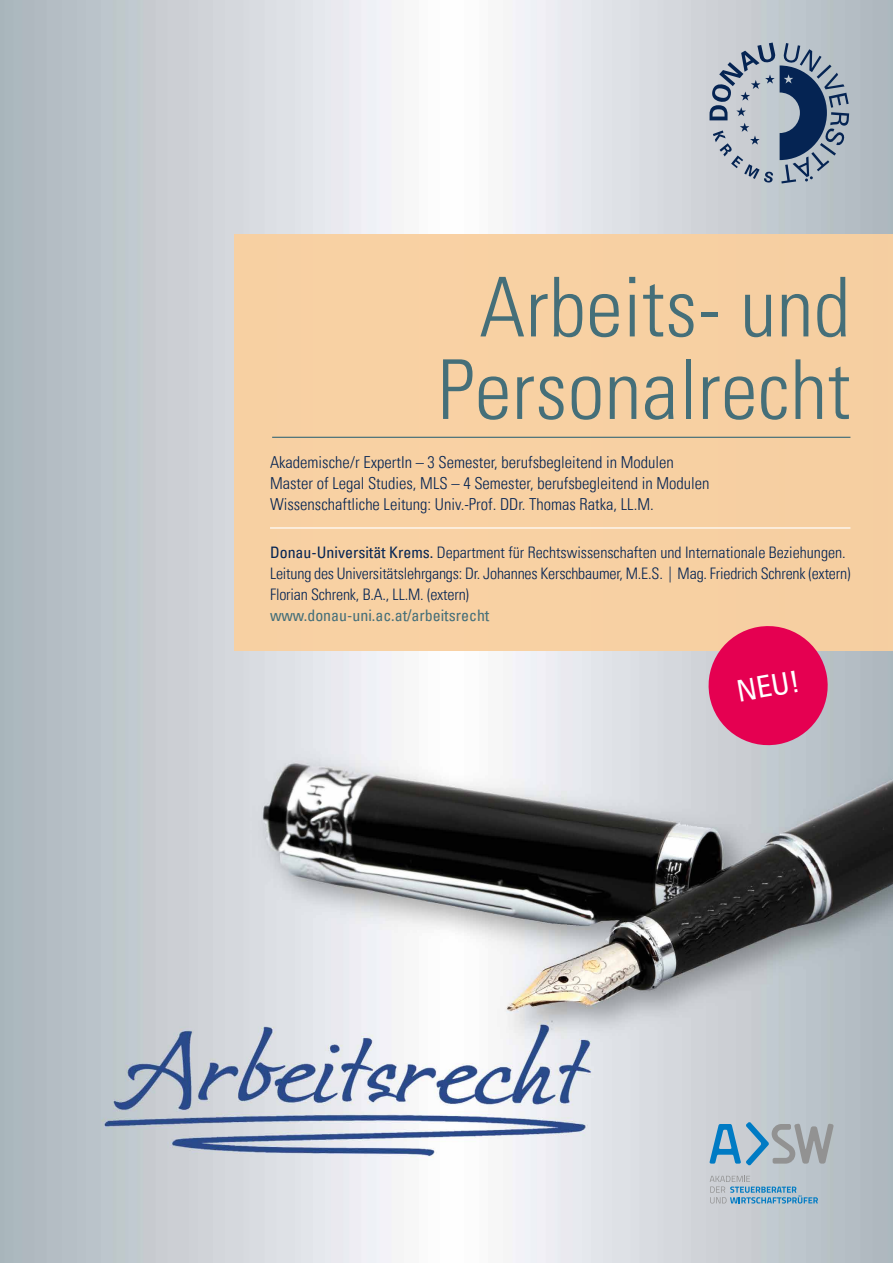
<style>
.page{position:relative;width:893px;height:1263px;background:#fff}
.page>*{position:absolute;margin:0;border:0;box-sizing:border-box;transform-origin:0 0}
.t1{font:300 condensed 82.5px/82.5px "Univers";letter-spacing:.005em;color:#456f79;text-align:center}
.t2{font:condensed 30px "Univers LT Pro";color:#fff}
.t3{font:300 condensed 16.5px/21px "Univers LT Pro";color:#052453}
.t4{font:300 condensed 15.9px/21px "Univers LT Pro";letter-spacing:-.01em;color:#052453}
.t5{font:condensed 15.9px "Univers LT Pro";color:#456f79}
.s1{font-weight:400}
</style>
<div class="page">
<img style="left:0;top:0;width:893px;height:1263px">
<div style="left:234px;top:234px;width:659px;height:417px;background:#f9d0a0"></div>
<svg style="left:709px;top:43px;width:140px;height:140px;background:#919eae"></svg>
<hr style="left:272px;top:437px;width:578px;height:1px;background:#456f79">
<hr style="left:270px;top:527px;width:580px;height:2px;background:#fff">
<svg style="left:704px;top:626px;width:128px;height:124px;background:#df3c72"></svg>
<svg style="left:710px;top:1176px;width:108px;height:27px;background:#a2baca"></svg>
<svg style="left:709px;top:1122px;width:125px;height:43px;background:#98b0bf"></svg>
<h1 class="t1" style="left:438px;top:265px;width:414px">Arbeits- und<br>Personalrecht</h1>
<p class="t3" style="left:270px;top:450px;width:441px">Akademische/r ExpertIn – 3 Semester, berufsbegleitend in Modulen<br>Master of Legal Studies, MLS – 4 Semester, berufsbegleitend in Modulen<br>Wissenschaftliche Leitung: Univ.-Prof. DDr. Thomas Ratka, LL.M.</p>
<p class="t4" style="left:270px;top:541px;width:582px"><span class="s1">Donau-Universität Krems.</span> Department für Rechtswissenschaften und Internationale Beziehungen.<br>Leitung des Universitätslehrgangs: Dr. Johannes Kerschbaumer, M.E.S. | Mag. Friedrich Schrenk (extern)<br>Florian Schrenk, B.A., LL.M. (extern)</p>
<p class="t5" style="left:270px;top:605px;width:221px">www.donau-uni.ac.at/arbeitsrecht</p>
<h2 class="t2" style="left:734px;top:673px;width:65px;rotate:-10deg">NEU!</h2>
</div>
